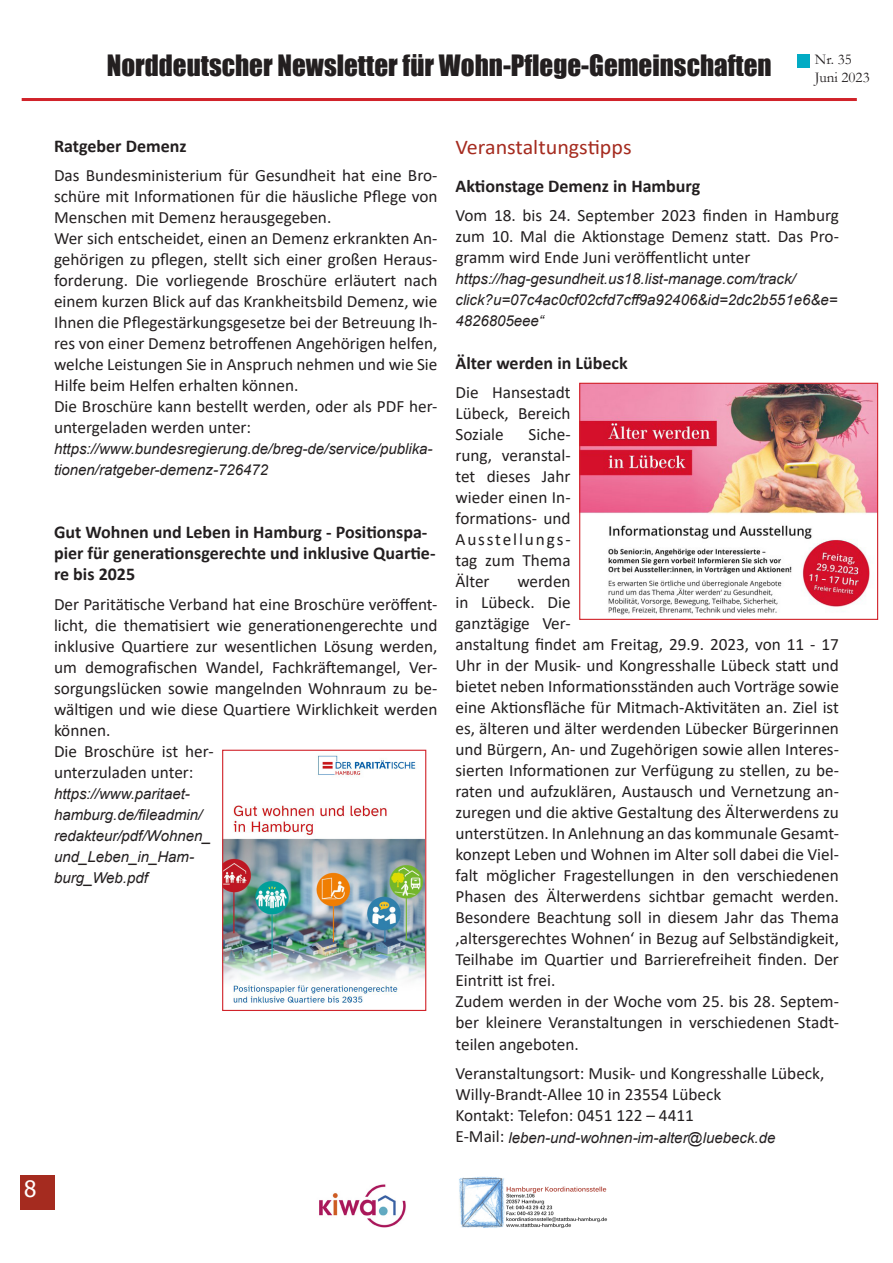
<style>
.page{position:relative;width:893px;height:1263px;background:#fff}
.page>*{position:absolute;margin:0;border:0;box-sizing:border-box;transform-origin:0 0}
.t1{font:27px "Impact";color:#231f20}
.t2{font:22.5px "Tahoma";color:#fff}
.t3{font:21px "Calibri";color:#a52b1f;scale:1.05 1}
.t4{font:700 18px/21px "Calibri";color:#231f20}
.t5{font:17.25px/21px "Calibri";color:#231f20}
.t6{font:italic 15px/21px "Arial";color:#231f20}
.t7{font:15px/18px "Garamond";color:#231f20}
.s1{font-family:"Calibri";font-style:normal;font-size:17.25px}
</style>
<div class="page">
<img style="left:319px;top:1184px;width:87px;height:43px">
<img style="left:459px;top:1176px;width:148px;height:52px">
<div style="left:20px;top:1175px;width:34px;height:35px;background:#a52b1f"></div>
<hr style="left:22px;top:98px;width:835px;height:3px;background:#d1232a">
<div style="left:797px;top:55px;width:13px;height:13px;background:#02abc4"></div>
<img style="left:581px;top:385px;width:295px;height:230px">
<div style="left:579px;top:383px;width:299px;height:237px;border:1px solid #d1232a"></div>
<img style="left:224px;top:755px;width:200px;height:248px">
<div style="left:222px;top:750px;width:204px;height:261px;border:1px solid #d1232a"></div>
<h1 class="t1" style="left:107px;top:45px;width:666px">Norddeutscher Newsletter für Wohn-Pflege-Gemeinschaften</h1>
<p class="t7" style="left:815px;top:50px;width:56px">Nr. 35<br>Juni 2023</p>
<p class="t4" style="left:54px;top:135px;width:134px">Ratgeber Demenz</p>
<p class="t5" style="left:54px;top:164px;width:385px">Das Bundesministerium für Gesundheit hat eine Bro&shy;schüre mit Informationen für die häusliche Pflege von Menschen mit Demenz herausgegeben.<br>Wer sich entscheidet, einen an Demenz erkrankten An&shy;gehörigen zu pflegen, stellt sich einer großen Heraus&shy;forderung. Die vorliegende Broschüre erläutert nach einem kurzen Blick auf das Krankheitsbild Demenz, wie Ihnen die Pflegestärkungsgesetze bei der Betreuung Ih&shy;res von einer Demenz betroffenen Angehörigen helfen, welche Leistungen Sie in Anspruch nehmen und wie Sie Hilfe beim Helfen erhalten können.<br>Die Broschüre kann bestellt werden, oder als PDF her&shy;untergeladen werden unter:</p>
<p class="t6" style="left:54px;top:438px;width:380px">https://www.bundesregierung.de/breg-de/service/publika&shy;tionen/ratgeber-demenz-726472</p>
<p class="t4" style="left:54px;top:521px;width:383px">Gut Wohnen und Leben in Hamburg - Positionspa&shy;pier für generationsgerechte und inklusive Quartie&shy;re bis 2025</p>
<p class="t5" style="left:54px;top:593px;width:385px">Der Paritätische Verband hat eine Broschüre veröffent&shy;licht, die thematisiert wie generationengerechte und inklusive Quartiere zur wesentlichen Lösung werden, um demografischen Wandel, Fachkräftemangel, Ver&shy;sorgungslücken sowie mangelnden Wohnraum zu be&shy;wältigen und wie diese Quartiere Wirklichkeit werden können.<br>Die Broschüre ist her-<br>unterzuladen unter:</p>
<p class="t6" style="left:54px;top:783px;width:158px">https://www.paritaet&shy;hamburg.de/fileadmin/ redakteur/pdf/Wohnen_ und_Leben_in_Ham&shy;burg_Web.pdf</p>
<h2 class="t2" style="left:24px;top:1174px;width:14px">8</h2>
<p class="t3" style="left:455px;top:132px;width:169px">Veranstaltungstipps</p>
<p class="t4" style="left:455px;top:175px;width:246px">Aktionstage Demenz in Hamburg</p>
<p class="t5" style="left:455px;top:205px;width:385px;text-align:justify">Vom 18. bis 24. September 2023 finden in Hamburg zum 10. Mal die Aktionstage Demenz statt. Das Pro&shy;gramm wird Ende Juni veröffentlicht unter</p>
<p class="t6" style="left:455px;top:269px;width:383px">https://hag-gesundheit.us18.list-manage.com/track/ click?u=07c4ac0cf02cfd7cff9a92406&amp;id=2dc2b551e6&amp;e=<br>4826805eee“</p>
<p class="t4" style="left:455px;top:352px;width:174px">Älter werden in Lübeck</p>
<p class="t5" style="left:455px;top:382px;width:117px;text-align:justify">Die Hansestadt Lübeck, Bereich Soziale</p>
<p class="t5" style="left:455px;top:424px;width:117px;text-align:justify;text-indent:73px">Siche&shy;rung, veranstal&shy;tet dieses Jahr wieder einen In&shy;formations- und Ausstellungs&shy;tag zum Thema Älter</p>
<p class="t5" style="left:455px;top:571px;width:385px;text-indent:62px">werden<br>in Lübeck. Die<br>ganztägige Ver-<br>anstaltung findet am Freitag, 29.9. 2023, von 11 - 17<br>Uhr in der Musik- und Kongresshalle Lübeck statt und bietet neben Informationsständen auch Vorträge sowie eine Aktionsfläche für Mitmach-Aktivitäten an. Ziel ist es, älteren und älter werdenden Lübecker Bürgerinnen und Bürgern, An- und Zugehörigen sowie allen Interes&shy;sierten Informationen zur Verfügung zu stellen, zu be&shy;raten und aufzuklären, Austausch und Vernetzung an&shy;zuregen und die aktive Gestaltung des Älterwerdens zu unterstützen. In Anlehnung an das kommunale Gesamt&shy;konzept Leben und Wohnen im Alter soll dabei die Viel&shy;falt möglicher Fragestellungen in den verschiedenen Phasen des Älterwerdens sichtbar gemacht werden.<br>Besondere Beachtung soll in diesem Jahr das Thema ‚altersgerechtes Wohnen‘ in Bezug auf Selbständigkeit, Teilhabe im Quartier und Barrierefreiheit finden. Der Eintritt ist frei.<br>Zudem werden in der Woche vom 25. bis 28. Septem&shy;ber kleinere Veranstaltungen in verschiedenen Stadt&shy;teilen angeboten.</p>
<p class="t5" style="left:455px;top:1063px;width:370px">Veranstaltungsort: Musik- und Kongresshalle Lübeck,<br>Willy-Brandt-Allee 10 in 23554 Lübeck<br>Kontakt: Telefon: 0451 122 – 4411</p>
<p class="t6" style="left:455px;top:1127px;width:321px"><span class="s1">E-Mail:</span> leben-und-wohnen-im-alter@luebeck.de</p>
</div>
